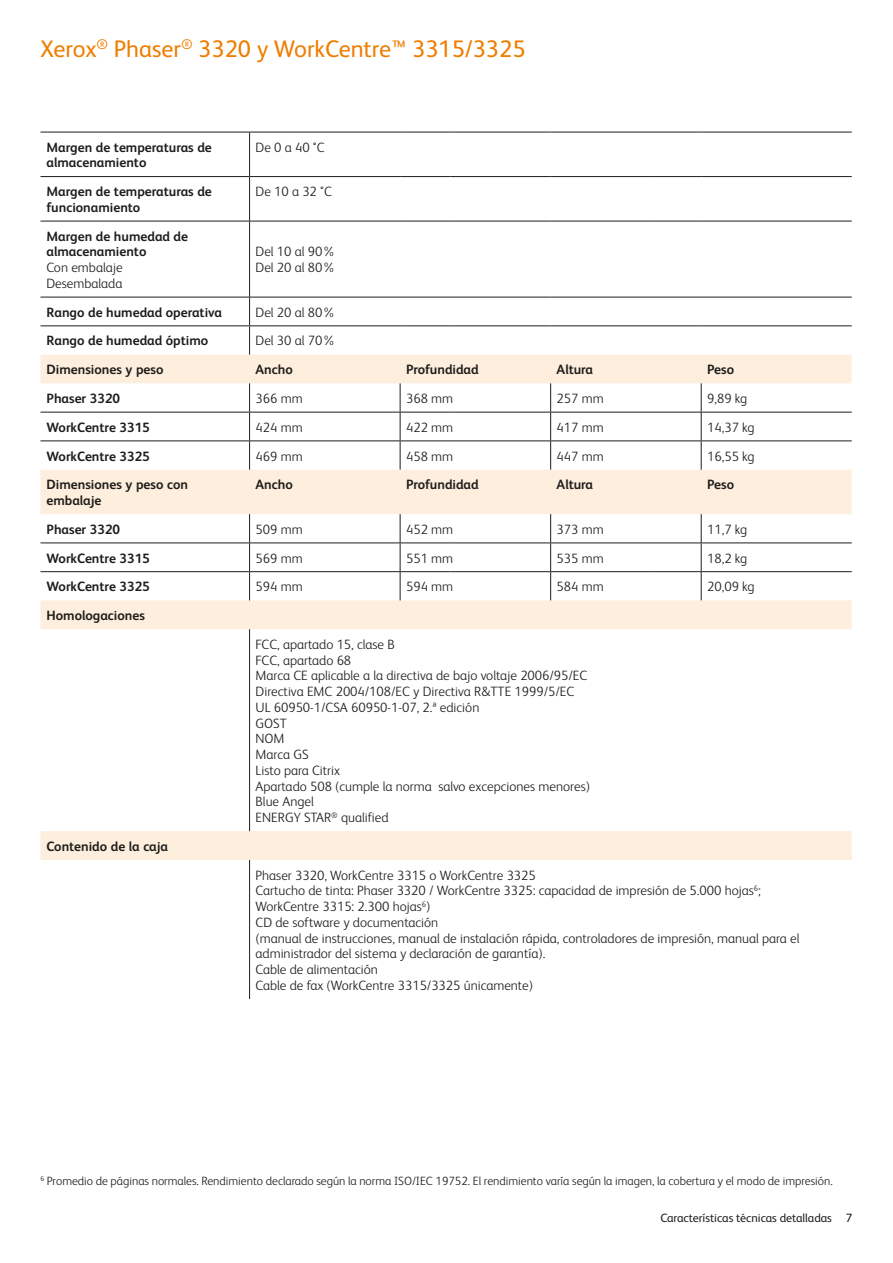
<style>
.page{position:relative;width:893px;height:1263px;background:#fff}
.page>*{position:absolute;margin:0;border:0;box-sizing:border-box;transform-origin:0 0}
.t1{font:24px "Xerox Sans";color:#ef7d00}
.t2{font:300 13.5px/15.8px "Xerox Sans";color:#1d1d1b}
.t3{font:700 13.5px/15.8px "Xerox Sans";color:#1d1d1b}
.t4{font:300 12px "Xerox Sans";color:#1d1d1b}
.t5{font:12px "Xerox Sans";color:#1d1d1b}
</style>
<div class="page">
<svg style="left:40px;top:355px;width:812px;height:505px"></svg>
<hr style="left:40px;top:132px;width:210px;height:1px;background:#1d1d1b">
<hr style="left:250px;top:132px;width:150px;height:1px;background:#1d1d1b">
<hr style="left:249px;top:132px;width:1px;height:44px;background:#1d1d1b">
<hr style="left:400px;top:132px;width:50px;height:1px;background:#1d1d1b">
<hr style="left:450px;top:132px;width:101px;height:1px;background:#1d1d1b">
<hr style="left:551px;top:132px;width:100px;height:1px;background:#1d1d1b">
<hr style="left:651px;top:132px;width:50px;height:1px;background:#1d1d1b">
<hr style="left:701px;top:132px;width:151px;height:1px;background:#1d1d1b">
<hr style="left:40px;top:176px;width:210px;height:1px;background:#1d1d1b">
<hr style="left:250px;top:176px;width:150px;height:1px;background:#1d1d1b">
<hr style="left:249px;top:177px;width:1px;height:44px;background:#1d1d1b">
<hr style="left:400px;top:176px;width:50px;height:1px;background:#1d1d1b">
<hr style="left:450px;top:176px;width:101px;height:1px;background:#1d1d1b">
<hr style="left:551px;top:176px;width:100px;height:1px;background:#1d1d1b">
<hr style="left:651px;top:176px;width:50px;height:1px;background:#1d1d1b">
<hr style="left:701px;top:176px;width:151px;height:1px;background:#1d1d1b">
<hr style="left:40px;top:221px;width:210px;height:1px;background:#1d1d1b">
<hr style="left:250px;top:221px;width:150px;height:1px;background:#1d1d1b">
<hr style="left:249px;top:221px;width:1px;height:76px;background:#1d1d1b">
<hr style="left:400px;top:221px;width:50px;height:1px;background:#1d1d1b">
<hr style="left:450px;top:221px;width:101px;height:1px;background:#1d1d1b">
<hr style="left:551px;top:221px;width:100px;height:1px;background:#1d1d1b">
<hr style="left:651px;top:221px;width:50px;height:1px;background:#1d1d1b">
<hr style="left:701px;top:221px;width:151px;height:1px;background:#1d1d1b">
<hr style="left:40px;top:297px;width:210px;height:1px;background:#1d1d1b">
<hr style="left:250px;top:297px;width:150px;height:1px;background:#1d1d1b">
<hr style="left:400px;top:297px;width:50px;height:1px;background:#1d1d1b">
<hr style="left:450px;top:297px;width:101px;height:1px;background:#1d1d1b">
<hr style="left:551px;top:297px;width:100px;height:1px;background:#1d1d1b">
<hr style="left:651px;top:297px;width:50px;height:1px;background:#1d1d1b">
<hr style="left:701px;top:297px;width:151px;height:1px;background:#1d1d1b">
<hr style="left:40px;top:325px;width:210px;height:1px;background:#1d1d1b">
<hr style="left:250px;top:325px;width:150px;height:1px;background:#1d1d1b">
<svg style="left:249px;top:297px;width:1px;height:58px"></svg>
<hr style="left:400px;top:325px;width:50px;height:1px;background:#1d1d1b">
<hr style="left:450px;top:325px;width:101px;height:1px;background:#1d1d1b">
<hr style="left:551px;top:325px;width:100px;height:1px;background:#1d1d1b">
<hr style="left:651px;top:325px;width:50px;height:1px;background:#1d1d1b">
<hr style="left:701px;top:325px;width:151px;height:1px;background:#1d1d1b">
<hr style="left:40px;top:412px;width:210px;height:1px;background:#1d1d1b">
<hr style="left:250px;top:412px;width:150px;height:1px;background:#1d1d1b">
<hr style="left:400px;top:412px;width:50px;height:1px;background:#1d1d1b">
<hr style="left:450px;top:412px;width:101px;height:1px;background:#1d1d1b">
<hr style="left:551px;top:412px;width:100px;height:1px;background:#1d1d1b">
<hr style="left:651px;top:412px;width:50px;height:1px;background:#1d1d1b">
<hr style="left:701px;top:412px;width:151px;height:1px;background:#1d1d1b">
<hr style="left:40px;top:440px;width:210px;height:1px;background:#1d1d1b">
<hr style="left:250px;top:440px;width:150px;height:1px;background:#1d1d1b">
<svg style="left:249px;top:383px;width:1px;height:87px"></svg>
<hr style="left:400px;top:440px;width:50px;height:1px;background:#1d1d1b">
<svg style="left:400px;top:383px;width:1px;height:87px"></svg>
<hr style="left:450px;top:440px;width:101px;height:1px;background:#1d1d1b">
<hr style="left:551px;top:440px;width:100px;height:1px;background:#1d1d1b">
<svg style="left:550px;top:383px;width:1px;height:87px"></svg>
<hr style="left:651px;top:440px;width:50px;height:1px;background:#1d1d1b">
<hr style="left:701px;top:440px;width:151px;height:1px;background:#1d1d1b">
<svg style="left:701px;top:383px;width:1px;height:87px"></svg>
<hr style="left:40px;top:542px;width:210px;height:1px;background:#1d1d1b">
<hr style="left:250px;top:542px;width:150px;height:1px;background:#1d1d1b">
<hr style="left:400px;top:542px;width:50px;height:1px;background:#1d1d1b">
<hr style="left:450px;top:542px;width:101px;height:1px;background:#1d1d1b">
<hr style="left:551px;top:542px;width:100px;height:1px;background:#1d1d1b">
<hr style="left:651px;top:542px;width:50px;height:1px;background:#1d1d1b">
<hr style="left:701px;top:542px;width:151px;height:1px;background:#1d1d1b">
<hr style="left:40px;top:571px;width:210px;height:1px;background:#1d1d1b">
<hr style="left:250px;top:571px;width:150px;height:1px;background:#1d1d1b">
<svg style="left:249px;top:514px;width:1px;height:86px"></svg>
<hr style="left:400px;top:571px;width:50px;height:1px;background:#1d1d1b">
<svg style="left:400px;top:514px;width:1px;height:86px"></svg>
<hr style="left:450px;top:571px;width:101px;height:1px;background:#1d1d1b">
<hr style="left:551px;top:571px;width:100px;height:1px;background:#1d1d1b">
<svg style="left:550px;top:514px;width:1px;height:86px"></svg>
<hr style="left:651px;top:571px;width:50px;height:1px;background:#1d1d1b">
<hr style="left:701px;top:571px;width:151px;height:1px;background:#1d1d1b">
<svg style="left:701px;top:514px;width:1px;height:86px"></svg>
<hr style="left:249px;top:629px;width:1px;height:202px;background:#1d1d1b">
<hr style="left:249px;top:860px;width:1px;height:139px;background:#1d1d1b">
<h1 class="t1" style="left:40px;top:33px;width:487px">Xerox<sup>®</sup> Phaser<sup>®</sup> 3320 y WorkCentre™ 3315/3325</h1>
<p class="t3" style="left:46px;top:139px;width:167px">Margen de temperaturas de almacenamiento</p>
<p class="t2" style="left:256px;top:138px;width:71px">De 0 a 40 °C</p>
<p class="t3" style="left:46px;top:183px;width:167px">Margen de temperaturas de funcionamiento</p>
<p class="t2" style="left:256px;top:183px;width:78px">De 10 a 32 °C</p>
<p class="t3" style="left:46px;top:228px;width:143px">Margen de humedad de almacenamiento</p>
<p class="t2" style="left:46px;top:259px;width:78px">Con embalaje<br>Desembalada</p>
<p class="t2" style="left:256px;top:243px;width:82px">Del 10 al 90%<br>Del 20 al 80%</p>
<p class="t3" style="left:46px;top:304px;width:177px">Rango de humedad operativa</p>
<p class="t2" style="left:256px;top:304px;width:82px">Del 20 al 80%</p>
<p class="t3" style="left:46px;top:332px;width:163px">Rango de humedad óptimo</p>
<p class="t2" style="left:256px;top:332px;width:82px">Del 30 al 70%</p>
<p class="t3" style="left:46px;top:361px;width:119px">Dimensiones y peso</p>
<p class="t3" style="left:256px;top:361px;width:39px">Ancho</p>
<p class="t3" style="left:406px;top:361px;width:74px">Profundidad</p>
<p class="t3" style="left:557px;top:361px;width:38px">Altura</p>
<p class="t3" style="left:707px;top:361px;width:28px">Peso</p>
<p class="t3" style="left:46px;top:390px;width:75px">Phaser 3320</p>
<p class="t2" style="left:256px;top:390px;width:49px">366 mm</p>
<p class="t2" style="left:406px;top:390px;width:49px">368 mm</p>
<p class="t2" style="left:557px;top:390px;width:49px">257 mm</p>
<p class="t2" style="left:707px;top:390px;width:42px">9,89 kg</p>
<p class="t3" style="left:46px;top:419px;width:105px">WorkCentre 3315</p>
<p class="t2" style="left:256px;top:419px;width:49px">424 mm</p>
<p class="t2" style="left:406px;top:419px;width:49px">422 mm</p>
<p class="t2" style="left:557px;top:419px;width:49px">417 mm</p>
<p class="t2" style="left:707px;top:419px;width:49px">14,37 kg</p>
<p class="t3" style="left:46px;top:447px;width:105px">WorkCentre 3325</p>
<p class="t2" style="left:256px;top:447px;width:49px">469 mm</p>
<p class="t2" style="left:406px;top:447px;width:49px">458 mm</p>
<p class="t2" style="left:557px;top:447px;width:49px">447 mm</p>
<p class="t2" style="left:707px;top:447px;width:49px">16,55 kg</p>
<p class="t3" style="left:46px;top:476px;width:143px">Dimensiones y peso con embalaje</p>
<p class="t3" style="left:256px;top:476px;width:39px">Ancho</p>
<p class="t3" style="left:406px;top:476px;width:74px">Profundidad</p>
<p class="t3" style="left:557px;top:476px;width:38px">Altura</p>
<p class="t3" style="left:707px;top:476px;width:28px">Peso</p>
<p class="t3" style="left:46px;top:521px;width:75px">Phaser 3320</p>
<p class="t2" style="left:256px;top:521px;width:49px">509 mm</p>
<p class="t2" style="left:406px;top:521px;width:49px">452 mm</p>
<p class="t2" style="left:557px;top:521px;width:49px">373 mm</p>
<p class="t2" style="left:707px;top:521px;width:42px">11,7 kg</p>
<p class="t3" style="left:46px;top:549px;width:105px">WorkCentre 3315</p>
<p class="t2" style="left:256px;top:549px;width:49px">569 mm</p>
<p class="t2" style="left:406px;top:549px;width:49px">551 mm</p>
<p class="t2" style="left:557px;top:549px;width:49px">535 mm</p>
<p class="t2" style="left:707px;top:549px;width:42px">18,2 kg</p>
<p class="t3" style="left:46px;top:578px;width:105px">WorkCentre 3325</p>
<p class="t2" style="left:256px;top:578px;width:49px">594 mm</p>
<p class="t2" style="left:406px;top:578px;width:49px">594 mm</p>
<p class="t2" style="left:557px;top:578px;width:49px">584 mm</p>
<p class="t2" style="left:707px;top:578px;width:49px">20,09 kg</p>
<p class="t3" style="left:46px;top:607px;width:100px">Homologaciones</p>
<p class="t2" style="left:256px;top:636px;width:336px">FCC, apartado 15, clase B<br>FCC, apartado 68<br>Marca CE aplicable a la directiva de bajo voltaje 2006/95/EC<br>Directiva EMC 2004/108/EC y Directiva R&amp;TTE 1999/5/EC<br>UL 60950-1/CSA 60950-1-07, 2.ª edición<br>GOST<br>NOM<br>Marca GS<br>Listo para Citrix<br>Apartado 508 (cumple la norma salvo excepciones menores)<br>Blue Angel<br>ENERGY STAR<sup>®</sup> qualified</p>
<p class="t3" style="left:46px;top:838px;width:123px">Contenido de la caja</p>
<p class="t2" style="left:256px;top:866px;width:545px">Phaser 3320, WorkCentre 3315 o WorkCentre 3325<br>Cartucho de tinta: Phaser 3320 / WorkCentre 3325: capacidad de impresión de 5.000 hojas<sup>6</sup>; WorkCentre 3315: 2.300 hojas<sup>6</sup>)<br>CD de software y documentación<br>(manual de instrucciones, manual de instalación rápida, controladores de impresión, manual para el administrador del sistema y declaración de garantía).<br>Cable de alimentación<br>Cable de fax (WorkCentre 3315/3325 únicamente)</p>
<p class="t4" style="left:40px;top:1173px;width:794px"><sup>6</sup> Promedio de páginas normales. Rendimiento declarado según la norma ISO/IEC 19752. El rendimiento varía según la imagen, la cobertura y el modo de impresión.</p>
<p class="t5" style="left:660px;top:1210px;width:194px">Características técnicas detalladas 7</p>
</div>
